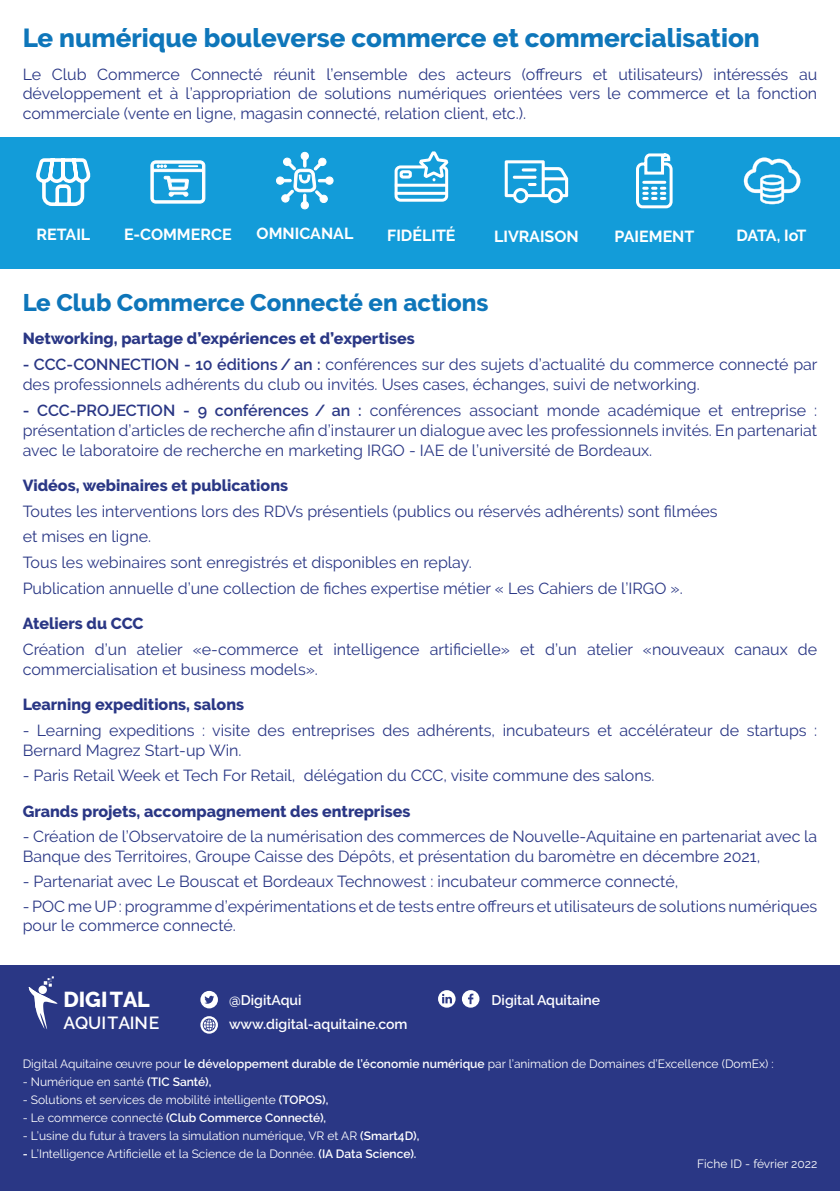
<style>
.page{position:relative;width:840px;height:1191px;background:#fff}
.page>*{position:absolute;margin:0;border:0;box-sizing:border-box;transform-origin:0 0}
.t1{font:800 26px "Raleway";color:#0e76ba}
.t2{font:800 24px "Raleway";color:#0e76ba}
.t3{font:800 21.6px "Raleway";color:#fff}
.t4{font:600 17.4px "Raleway";color:#fff}
.t5{font:16px/20px "Raleway";color:#2a3785}
.t6{font:800 16px "Raleway";color:#2a3785}
.t7{font:700 16px "Raleway";color:#fff}
.t8{font:600 14px "Raleway";color:#fff}
.t9{font:12px "Raleway";color:#fff}
.t10{font:600 12px "Raleway";color:#fff}
.s1{font-weight:600}
.s2{font-weight:400}
</style>
<div class="page">
<div style="left:0;top:137px;width:839px;height:131px;background:#139cd9"></div>
<svg style="left:36px;top:158px;width:55px;height:48px"></svg>
<svg style="left:150px;top:160px;width:55px;height:44px"></svg>
<svg style="left:275px;top:151px;width:59px;height:118px"></svg>
<svg style="left:394px;top:151px;width:55px;height:51px"></svg>
<svg style="left:636px;top:153px;width:37px;height:56px"></svg>
<svg style="left:743px;top:157px;width:57px;height:47px"></svg>
<svg style="left:504px;top:160px;width:64px;height:43px"></svg>
<div style="left:0;top:965px;width:839px;height:226px;background:#2a3785"></div>
<svg style="left:29px;top:976px;width:29px;height:53px"></svg>
<svg style="left:461px;top:990px;width:18px;height:17px"></svg>
<svg style="left:438px;top:990px;width:17px;height:17px"></svg>
<svg style="left:200px;top:991px;width:18px;height:17px"></svg>
<svg style="left:200px;top:1016px;width:18px;height:17px"></svg>
<h1 class="t1" style="left:23px;top:28px;width:738px">Le numérique bouleverse commerce et commercialisation</h1>
<p class="t5" style="left:23px;top:65px;width:795px;line-height:19.2px;text-align:justify">Le Club Commerce Connecté réunit l’ensemble des acteurs (offreurs et utilisateurs) intéressés au développement et à l’appropriation de solutions numériques orientées vers le commerce et la fonction commerciale (vente en ligne, magasin connecté, relation client, etc.).</p>
<p class="t7" style="left:36px;top:226px;width:55px">RETAIL</p>
<p class="t7" style="left:124px;top:225px;width:109px">E-COMMERCE</p>
<p class="t7" style="left:256px;top:225px;width:98px">OMNICANAL</p>
<p class="t7" style="left:387px;top:226px;width:70px">FIDÉLITÉ</p>
<p class="t7" style="left:494px;top:227px;width:86px">LIVRAISON</p>
<p class="t7" style="left:614px;top:227px;width:81px">PAIEMENT</p>
<p class="t7" style="left:736px;top:227px;width:72px">DATA, IoT</p>
<h2 class="t2" style="left:23px;top:294px;width:467px">Le Club Commerce Connecté en actions</h2>
<p class="t6" style="left:23px;top:332px;width:393px">Networking, partage d’expériences et d’expertises</p>
<p class="t5" style="left:23px;top:356px;width:796px"><span class="s1">- CCC-CONNECTION - 10 éditions / an :</span> conférences sur des sujets d’actualité du commerce connecté par des professionnels adhérents du club ou invités. Uses cases, échanges, suivi de networking.</p>
<p class="t5" style="left:23px;top:401px;width:795px;text-align:justify"><span class="s1">- CCC-PROJECTION - 9 conférences / an :</span> conférences associant monde académique et entreprise : présentation d’articles de recherche afin d’instaurer un dialogue avec les professionnels invités. En partenariat avec le laboratoire de recherche en marketing IRGO - IAE de l’université de Bordeaux.</p>
<p class="t6" style="left:23px;top:479px;width:267px">Vidéos, webinaires et publications</p>
<p class="t5" style="left:23px;top:498px;width:696px;line-height:25.6px">Toutes les interventions lors des RDVs présentiels (publics ou réservés adhérents) sont filmées et mises en ligne.<br>Tous les webinaires sont enregistrés et disponibles en replay.<br>Publication annuelle d’une collection de fiches expertise métier « Les Cahiers de l’IRGO ».</p>
<p class="t6" style="left:23px;top:617px;width:122px">Ateliers du CCC</p>
<p class="t5" style="left:23px;top:639px;width:795px">Création d’un atelier «e-commerce et intelligence artificielle» et d’un atelier «nouveaux canaux de commercialisation et business models».</p>
<p class="t6" style="left:23px;top:698px;width:223px">Learning expeditions, salons</p>
<p class="t5" style="left:23px;top:720px;width:795px">- Learning expeditions : visite des entreprises des adhérents, incubateurs et accélérateur de startups :<br>Bernard Magrez Start-up Win.</p>
<p class="t5" style="left:23px;top:765px;width:633px">- Paris Retail Week et Tech For Retail, délégation du CCC, visite commune des salons.</p>
<p class="t6" style="left:23px;top:802px;width:389px">Grands projets, accompagnement des entreprises</p>
<p class="t5" style="left:23px;top:828px;width:795px">- Création de l’Observatoire de la numérisation des commerces de Nouvelle-Aquitaine en partenariat avec la<br>Banque des Territoires, Groupe Caisse des Dépôts, et présentation du baromètre en décembre 2021,</p>
<p class="t5" style="left:23px;top:871px;width:657px">- Partenariat avec Le Bouscat et Bordeaux Technowest : incubateur commerce connecté,</p>
<p class="t5" style="left:23px;top:897px;width:795px;line-height:19.2px">- POC me UP : programme d’expérimentations et de tests entre offreurs et utilisateurs de solutions numériques pour le commerce connecté.</p>
<h3 class="t3" style="left:63px;top:990px;width:88px">DIGITAL</h3>
<p class="t4" style="left:63px;top:1016px;width:97px">AQUITAINE</p>
<p class="t8" style="left:229px;top:1018px;width:180px">www.digital-aquitaine.com</p>
<p class="t8" style="left:229px;top:994px;width:74px">@DigitAqui</p>
<p class="t8" style="left:491px;top:994px;width:110px">Digital Aquitaine</p>
<p class="t9" style="left:23px;top:1059px;width:752px">Digital Aquitaine œuvre pour <span class="s1">le développement durable de l’économie numérique</span> par l’animation de Domaines d’Excellence (DomEx) :</p>
<p class="t9" style="left:23px;top:1077px;width:190px">- Numérique en santé <span class="s1">(TIC Santé),</span></p>
<p class="t9" style="left:23px;top:1093px;width:307px">- Solutions et services de mobilité intelligente <span class="s1">(TOPOS),</span></p>
<p class="t10" style="left:23px;top:1113px;width:305px"><span class="s2">- Le commerce connecté</span> (Club Commerce Connecté),</p>
<p class="t9" style="left:23px;top:1129px;width:398px">- L’usine du futur à travers la simulation numérique, VR et AR <span class="s1">(Smart4D),</span></p>
<p class="t9" style="left:23px;top:1147px;width:395px"><span class="s1">-</span> L’Intelligence Artificielle et la Science de la Donnée. <span class="s1">(IA Data Science).</span></p>
<p class="t9" style="left:696px;top:1159px;width:121px">Fiche ID - février 2022</p>
</div>
